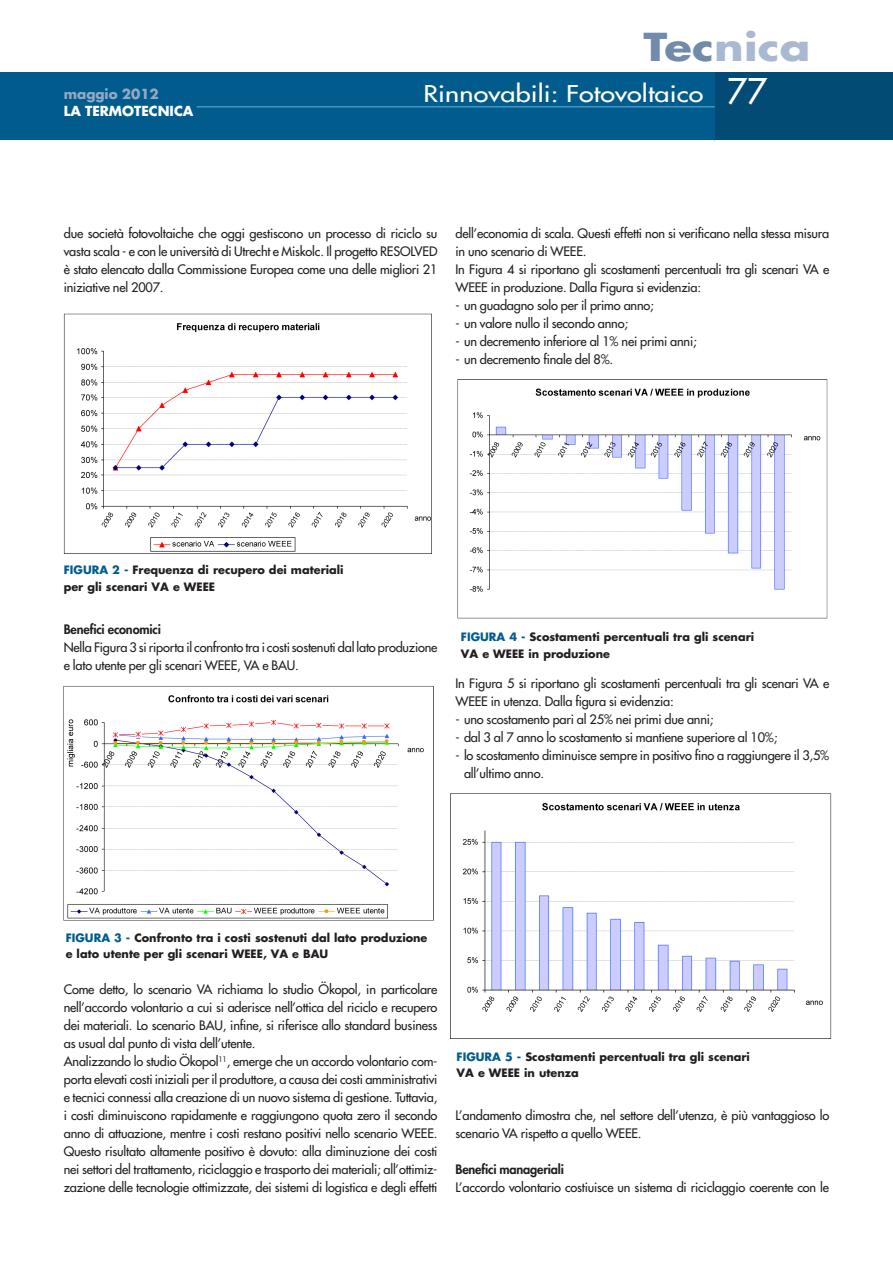
<style>
.page{position:relative;width:893px;height:1263px;background:#fff}
.page>*{position:absolute;margin:0;border:0;box-sizing:border-box;transform-origin:0 0}
.t1{font:700 37.5px "Futura";letter-spacing:.005em;color:#a9b9d1;scale:1.2 1}
.Normale{font:34.5px "Futura";color:#fff}
._00_testatina{font:22.5px "Futura";letter-spacing:.005em;color:#fff;scale:1.2 1}
.Normale-2{font:700 13.5px "Futura";color:#fff}
.Normale-3{font:700 13.5px "Futura";color:#93a9c6}
.t2{font:12.75px/18px "Futura";letter-spacing:-.015em;color:#231f20}
.t3{font:800 12.75px "Futura";letter-spacing:-.015em;color:#231f20}
._06_dida{font:700 11.25px/16.5px "Futura";color:#231f20}
.s1{color:#728baa}
.s2{color:#015c8d}
</style>
<div class="page">
<div style="left:705px;top:72px;width:188px;height:68px;background:#014b75"></div>
<div style="left:0;top:72px;width:714px;height:68px;background:#015c8d"></div>
<hr style="left:714px;top:77px;width:1px;height:63px;background:#015c8d">
<hr style="left:197px;top:106px;width:518px;height:1px;background:#4497c2">
<img style="left:63px;top:313px;width:369px;height:241px">
<img style="left:63px;top:686px;width:371px;height:235px">
<img style="left:457px;top:379px;width:371px;height:240px">
<img style="left:450px;top:793px;width:382px;height:246px">
<p class="t1" style="left:643px;top:21px;width:141px"><span class="s1">Tec</span>nica</p>
<p class="Normale" style="left:727px;top:69px;width:41px">77</p>
<p class="Normale-3" style="left:64px;top:84px;width:97px">maggio 2012</p>
<p class="_00_testatina" style="left:423px;top:79px;width:235px">Rinnovabili: Fotovoltaico</p>
<p class="Normale-2" style="left:64px;top:102px;width:131px">LA TERMOTECNICA</p>
<p class="t2" style="left:64px;top:224px;width:375px;text-align:justify">due società fotovoltaiche che oggi gestiscono un processo di riciclo su vasta scala - e con le università di Utrecht e Miskolc. Il progetto RESOLVED è stato elencato dalla Commissione Europea come una delle migliori 21 iniziative nel 2007.</p>
<p class="t2" style="left:455px;top:224px;width:375px">dell’economia di scala. Questi effetti non si verificano nella stessa misura in uno scenario di WEEE.</p>
<p class="t2" style="left:455px;top:260px;width:375px">In Figura 4 si riportano gli scostamenti percentuali tra gli scenari VA e<br>WEEE in produzione. Dalla Figura si evidenzia:</p>
<p class="t2" style="left:455px;top:296px;width:200px">- un guadagno solo per il primo anno;</p>
<p class="t2" style="left:455px;top:314px;width:174px">- un valore nullo il secondo anno;</p>
<p class="t2" style="left:455px;top:332px;width:243px">- un decremento inferiore al 1% nei primi anni;</p>
<p class="t2" style="left:455px;top:350px;width:159px">- un decremento finale del 8%.</p>
<p class="_06_dida" style="left:64px;top:561px;width:281px"><span class="s2">FIGURA 2 -</span> Frequenza di recupero dei materiali</p>
<p class="_06_dida" style="left:64px;top:578px;width:153px">per gli scenari VA e WEEE</p>
<p class="t3" style="left:64px;top:621px;width:99px">Benefici economici</p>
<p class="t2" style="left:64px;top:638px;width:375px">Nella Figura 3 si riporta il confronto tra i costi sostenuti dal lato produzione e lato utente per gli scenari WEEE, VA e BAU.</p>
<p class="_06_dida" style="left:461px;top:628px;width:295px"><span class="s2">FIGURA 4 -</span> Scostamenti percentuali tra gli scenari</p>
<p class="_06_dida" style="left:461px;top:645px;width:151px">VA e WEEE in produzione</p>
<p class="t2" style="left:455px;top:674px;width:375px">In Figura 5 si riportano gli scostamenti percentuali tra gli scenari VA e<br>WEEE in utenza. Dalla figura si evidenzia:</p>
<p class="t2" style="left:455px;top:710px;width:260px">- uno scostamento pari al 25% nei primi due anni;</p>
<p class="t2" style="left:455px;top:728px;width:323px">- dal 3 al 7 anno lo scostamento si mantiene superiore al 10%;</p>
<p class="t2" style="left:464px;top:746px;width:367px;text-indent:-9px">- lo scostamento diminuisce sempre in positivo fino a raggiungere il 3,5% all’ultimo anno.</p>
<p class="_06_dida" style="left:66px;top:929px;width:363px"><span class="s2">FIGURA 3 -</span> Confronto tra i costi sostenuti dal lato produzione e lato utente per gli scenari WEEE, VA e BAU</p>
<p class="t2" style="left:64px;top:980px;width:375px;text-align:justify">Come detto, lo scenario VA richiama lo studio Ökopol, in particolare nell’accordo volontario a cui si aderisce nell’ottica del riciclo e recupero dei materiali. Lo scenario BAU, infine, si riferisce allo standard business as usual dal punto di vista dell’utente.</p>
<p class="t2" style="left:64px;top:1052px;width:375px;text-align:justify">Analizzando lo studio Ökopol<sup>11</sup>, emerge che un accordo volontario com&shy;porta elevati costi iniziali per il produttore, a causa dei costi amministrativi e tecnici connessi alla creazione di un nuovo sistema di gestione. Tuttavia, i costi diminuiscono rapidamente e raggiungono quota zero il secondo anno di attuazione, mentre i costi restano positivi nello scenario WEEE.<br>Questo risultato altamente positivo è dovuto: alla diminuzione dei costi nei settori del trattamento, riciclaggio e trasporto dei materiali; all’ottimiz&shy;zazione delle tecnologie ottimizzate, dei sistemi di logistica e degli effetti</p>
<p class="_06_dida" style="left:457px;top:1048px;width:295px"><span class="s2">FIGURA 5 -</span> Scostamenti percentuali tra gli scenari</p>
<p class="_06_dida" style="left:457px;top:1064px;width:124px">VA e WEEE in utenza</p>
<p class="t2" style="left:455px;top:1106px;width:375px">L’andamento dimostra che, nel settore dell’utenza, è più vantaggioso lo scenario VA rispetto a quello WEEE.</p>
<p class="t3" style="left:455px;top:1161px;width:110px">Benefici manageriali</p>
<p class="t2" style="left:455px;top:1178px;width:375px">L’accordo volontario costiuisce un sistema di riciclaggio coerente con le</p>
</div>
